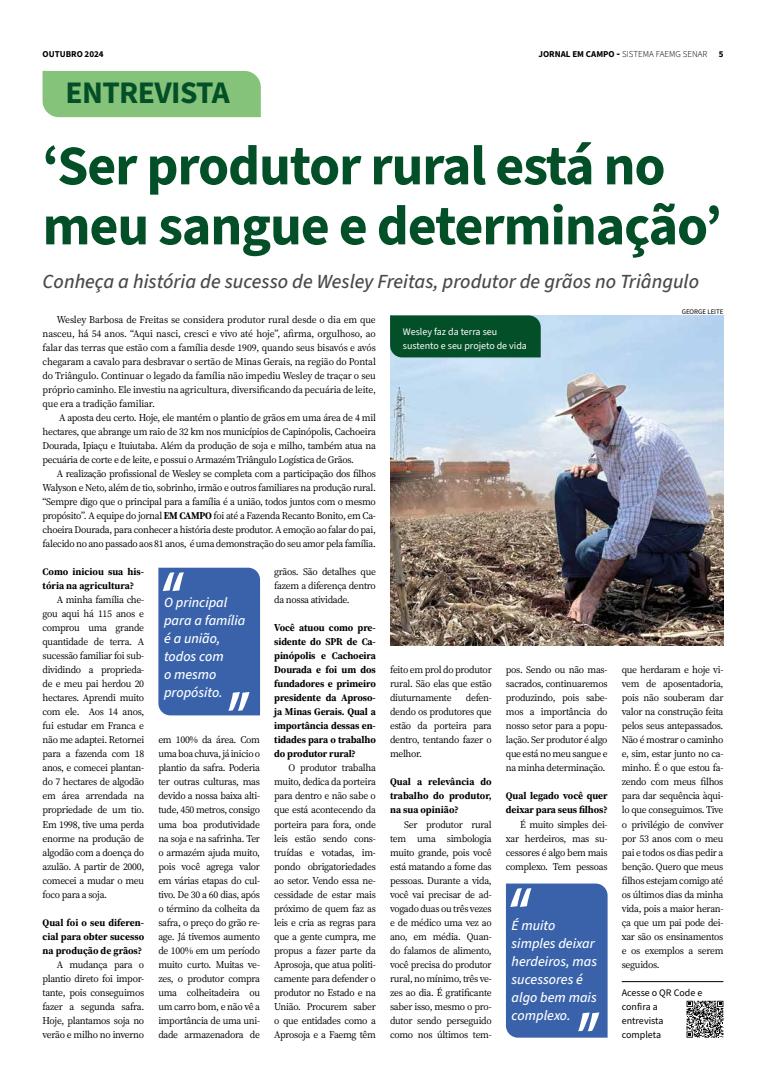
<style>
.page{position:relative;width:766px;height:1078px;background:#fff}
.page>*{position:absolute;margin:0;border:0;box-sizing:border-box;transform-origin:0 0}
.t1{font:700 56px/60px "Source Sans 3";letter-spacing:-.02em;color:#034f28}
.t2{font:700 31.4px "Source Sans 3";letter-spacing:-.02em;color:#034f28}
.t3{font:italic 500 20px "Source Sans 3";color:#4a4a49}
.t4{font:italic 500 14px/18px "Source Sans 3";color:#fff}
.t5{font:10px/14px "Source Serif 436 pt";letter-spacing:-.03em;color:#000;text-align:justify}
.t6{font:700 10px/14px "Source Serif 436 pt";letter-spacing:-.005em;color:#000;text-align:justify}
.t7{font:10px/14px "Source Sans 3";color:#fff}
.t8{font:10px/14px "Source Sans Pro";color:#000}
.t9{font:300 9px "Source Sans 3";color:#000}
.t10{font:700 9px "Source Sans 3";color:#000}
.t11{font:7px "Source Sans Pro";letter-spacing:-.01em;color:#000}
.s1{font-weight:700}
.s2{font-family:"Ubuntu";font-weight:700}
</style>
<div class="page">
<img style="left:390px;top:315px;width:333px;height:330px">
<div style="left:390px;top:315px;width:150px;height:42px;background:#034f28"></div>
<div style="left:506px;top:883px;width:101px;height:154px;background:#3962ab"></div>
<svg style="left:158px;top:567px;width:102px;height:148px;background:#4269ae"></svg>
<hr style="left:621px;top:981px;width:102px;height:1px;background:#000">
<div style="left:43px;top:71px;width:218px;height:46px;background:#85c27a"></div>
<svg style="left:686px;top:1000px;width:37px;height:37px"></svg>
<p class="t10" style="left:43px;top:48px;width:63px">OUTUBRO 2024</p>
<p class="t9" style="left:538px;top:49px;width:170px"><span class="s1">JORNAL EM CAMPO</span> <span class="s2">-</span> SISTEMA FAEMG SENAR</p>
<p class="t10" style="left:718px;top:48px;width:6px">5</p>
<h2 class="t2" style="left:66px;top:72px;width:166px">ENTREVISTA</h2>
<h1 class="t1" style="left:43px;top:135px;width:680px">‘Ser produtor rural está no meu sangue e determinação’</h1>
<h3 class="t3" style="left:43px;top:268px;width:658px">Conheça a história de sucesso de Wesley Freitas, produtor de grãos no Triângulo</h3>
<p class="t5" style="left:43px;top:312px;width:335px;text-indent:14px">Wesley Barbosa de Freitas se considera produtor rural desde o dia em que nasceu, há 54 anos. “Aqui nasci, cresci e vivo até hoje”, afirma, orgulhoso, ao falar das terras que estão com a família desde 1909, quando seus bisavós e avós chegaram a cavalo para desbravar o sertão de Minas Gerais, na região do Pontal do Triângulo. Continuar o legado da família não impediu Wesley de traçar o seu próprio caminho. Ele investiu na agricultura, diversificando da pecuária de leite, que era a tradição familiar.</p>
<p class="t5" style="left:43px;top:410px;width:335px;text-indent:16px">A aposta deu certo. Hoje, ele mantém o plantio de grãos em uma área de 4 mil hectares, que abrange um raio de 32 km nos municípios de Capinópolis, Cachoeira Dourada, Ipiaçu e Ituiutaba. Além da produção de soja e milho, também atua na pecuária de corte e de leite, e possui o Armazém Triângulo Logística de Grãos.</p>
<p class="t5" style="left:43px;top:466px;width:335px;text-indent:14px">A realização profissional de Wesley se completa com a participação dos filhos Walyson e Neto, além de tio, sobrinho, irmão e outros familiares na produção rural. “Sempre digo que o principal para a família é a união, todos juntos com o mesmo propósito”. A equipe do jornal <span class="s1">EM CAMPO</span> foi até a Fazenda Recanto Bonito, em Ca&shy;choeira Dourada, para conhecer a história deste produtor. A emoção ao falar do pai, falecido no ano passado aos 81 anos, é uma demonstração do seu amor pela família.</p>
<p class="t11" style="left:681px;top:307px;width:43px">GEORGE LEITE</p>
<p class="t7" style="left:403px;top:324px;width:126px">Wesley faz da terra seu sustento e seu projeto de vida</p>
<p class="t6" style="left:43px;top:564px;width:103px">Como iniciou sua his&shy;tória na agricultura?</p>
<p class="t5" style="left:43px;top:592px;width:103px;text-indent:14px">A minha família che&shy;gou aqui há 115 anos e comprou uma grande quantidade de terra. A sucessão familiar foi sub&shy;dividindo a proprieda&shy;de e meu pai herdou 20 hectares. Aprendi muito com ele. Aos 14 anos, fui estudar em Franca e não me adaptei. Retornei para a fazenda com 18 anos, e comecei plantan&shy;do 7 hectares de algodão em área arrendada na propriedade de um tio.<br>Em 1998, tive uma perda enorme na produção de algodão com a doença do azulão. A partir de 2000, comecei a mudar o meu foco para a soja.</p>
<p class="t6" style="left:43px;top:914px;width:103px">Qual foi o seu diferen&shy;cial para obter sucesso na produção de grãos?</p>
<p class="t5" style="left:43px;top:956px;width:103px;text-indent:14px">A mudança para o plantio direto foi impor&shy;tante, pois conseguimos fazer a segunda safra.<br>Hoje, plantamos soja no verão e milho no inverno</p>
<h3 class="t4" style="left:164px;top:593px;width:83px">O principal para a família é a união, todos com<br>o mesmo propósito.</h3>
<p class="t5" style="left:158px;top:732px;width:103px">em 100% da área. Com uma boa chuva, já inicio o plantio da safra. Poderia ter outras culturas, mas devido a nossa baixa alti&shy;tude, 450 metros, consigo uma boa produtividade na soja e na safrinha. Ter o armazém ajuda muito, pois você agrega valor em várias etapas do cul&shy;tivo. De 30 a 60 dias, após o término da colheita da safra, o preço do grão re&shy;age. Já tivemos aumento de 100% em um período muito curto. Muitas ve&shy;zes, o produtor compra uma colheitadeira ou um carro bom, e não vê a importância de uma uni&shy;dade armazenadora de</p>
<p class="t5" style="left:274px;top:564px;width:103px">grãos. São detalhes que fazem a diferença dentro da nossa atividade.</p>
<p class="t6" style="left:274px;top:620px;width:103px">Você atuou como pre&shy;sidente do SPR de Ca&shy;pinópolis e Cachoeira Dourada e foi um dos fundadores e primeiro presidente da Aproso&shy;ja Minas Gerais. Qual a importância dessas en&shy;tidades para o trabalho do produtor rural?</p>
<p class="t5" style="left:274px;top:760px;width:103px;text-indent:14px">O produtor trabalha muito, dedica da porteira para dentro e não sabe o que está acontecendo da porteira para fora, onde leis estão sendo cons&shy;truídas e votadas, im&shy;pondo obrigatoriedades ao setor. Vendo essa ne&shy;cessidade de estar mais próximo de quem faz as leis e cria as regras para que a gente cumpra, me propus a fazer parte da Aprosoja, que atua politi&shy;camente para defender o produtor no Estado e na União. Procurem saber o que entidades como a Aprosoja e a Faemg têm</p>
<p class="t5" style="left:390px;top:662px;width:103px">feito em prol do produtor rural. São elas que estão diuturnamente</p>
<p class="t5" style="left:390px;top:690px;width:103px;text-indent:76px">defen&shy;dendo os produtores que estão da porteira para dentro, tentando fazer o melhor.</p>
<p class="t6" style="left:390px;top:774px;width:103px">Qual a relevância do trabalho do produtor, na sua opinião?</p>
<p class="t5" style="left:390px;top:816px;width:103px;text-indent:14px">Ser produtor rural tem uma simbologia muito grande, pois você está matando a fome das pessoas. Durante a vida, você vai precisar de ad&shy;vogado duas ou três vezes e de médico uma vez ao ano, em média. Quan&shy;do falamos de alimento, você precisa do produtor rural, no mínimo, três ve&shy;zes ao dia. É gratificante saber isso, mesmo o pro&shy;dutor sendo perseguido como nos últimos tem-</p>
<p class="t5" style="left:506px;top:662px;width:103px">pos. Sendo ou não mas&shy;sacrados, continuaremos produzindo, pois sabe&shy;mos a importância do nosso setor para a popu&shy;lação. Ser produtor é algo que está no meu sangue e na minha determinação.</p>
<p class="t6" style="left:506px;top:788px;width:103px">Qual legado você quer deixar para seus filhos?</p>
<p class="t5" style="left:506px;top:816px;width:103px;text-indent:14px">É muito simples dei&shy;xar herdeiros, mas su&shy;cessores é algo bem mais complexo. Tem pessoas</p>
<h3 class="t4" style="left:511px;top:916px;width:87px">É muito simples deixar herdeiros, mas sucessores é algo bem mais complexo.</h3>
<p class="t5" style="left:621px;top:662px;width:103px">que herdaram e hoje vi&shy;vem de aposentadoria, pois não souberam dar valor na construção feita pelos seus antepassados.<br>Não é mostrar o caminho e, sim, estar junto no ca&shy;minho. É o que estou fa&shy;zendo com meus filhos para dar sequência àqui&shy;lo que conseguimos. Tive o privilégio de conviver por 53 anos com o meu pai e todos os dias pedir a benção. Quero que meus filhos estejam comigo até os últimos dias da minha vida, pois a maior heran&shy;ça que um pai pode dei&shy;xar são os ensinamentos e os exemplos a serem seguidos.</p>
<p class="t8" style="left:621px;top:985px;width:82px">Acesse o QR Code e confira a<br>entrevista completa</p>
</div>
